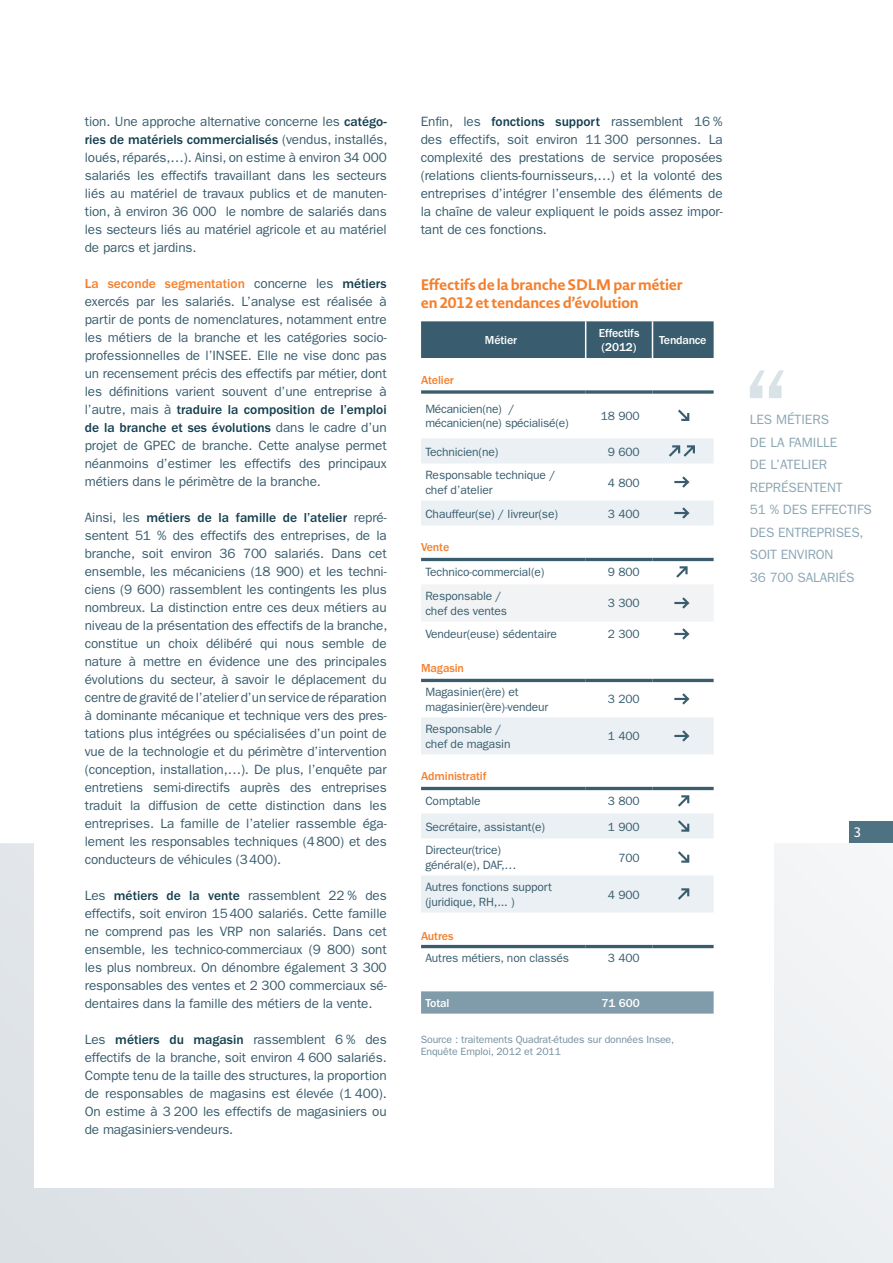
<style>
.page{position:relative;width:893px;height:1263px;background:#fff}
.page>*{position:absolute;margin:0;border:0;box-sizing:border-box;transform-origin:0 0}
.t1{font:700 15px/18px "Novel Sans Pro";letter-spacing:-.02em;color:#f47f2c}
.t2{font:13.5px/18px "Franklin Gothic LT";letter-spacing:-.01em;color:#395d6e;text-align:justify}
.t3{font:13.5px/22.5px "Franklin Gothic LT";letter-spacing:-.01em;color:#8ca6b3}
.t4{font:13.5px "Novel Sans Pro";color:#fff}
.t5{font:12px/14.4px "Franklin Gothic LT";letter-spacing:-.01em;color:#395d6e}
.t6{font:500 12px/14.4px "Franklin Gothic LT";letter-spacing:-.01em;color:#fff}
.t7{font:500 12px "Franklin Gothic LT";letter-spacing:-.01em;color:#f47f2c}
.t8{font:10.5px/12.6px "Franklin Gothic LT";letter-spacing:-.01em;color:#73909f}
.s1{font-weight:500;color:#133e4d}
.s2{font-weight:500;color:#f47f2c}
</style>
<div class="page">
<svg style="left:0;top:843px;width:893px;height:420px"></svg>
<div style="left:34px;top:692px;width:739px;height:496px;background:#fff"></div>
<div style="left:850px;top:822px;width:43px;height:21px;background:#4f7282"></div>
<div style="left:421px;top:321px;width:293px;height:37px;background:#395d6e"></div>
<svg style="left:421px;top:438px;width:293px;height:474px"></svg>
<div style="left:421px;top:991px;width:293px;height:22px;background:#809ba9"></div>
<svg style="left:421px;top:390px;width:165px;height:4px"></svg>
<svg style="left:586px;top:390px;width:66px;height:4px"></svg>
<svg style="left:652px;top:390px;width:62px;height:4px"></svg>
<hr style="left:421px;top:558px;width:165px;height:3px;background:#395d6e">
<hr style="left:586px;top:558px;width:66px;height:3px;background:#395d6e">
<hr style="left:652px;top:558px;width:62px;height:3px;background:#395d6e">
<hr style="left:421px;top:679px;width:165px;height:3px;background:#395d6e">
<hr style="left:586px;top:679px;width:66px;height:3px;background:#395d6e">
<hr style="left:652px;top:679px;width:62px;height:3px;background:#395d6e">
<hr style="left:421px;top:787px;width:165px;height:3px;background:#395d6e">
<hr style="left:586px;top:787px;width:66px;height:3px;background:#395d6e">
<hr style="left:652px;top:787px;width:62px;height:3px;background:#395d6e">
<hr style="left:585px;top:321px;width:1px;height:37px;background:#fff">
<hr style="left:652px;top:321px;width:1px;height:37px;background:#fff">
<hr style="left:421px;top:945px;width:165px;height:3px;background:#395d6e">
<hr style="left:586px;top:945px;width:66px;height:3px;background:#395d6e">
<hr style="left:652px;top:945px;width:62px;height:3px;background:#395d6e">
<svg style="left:678px;top:410px;width:11px;height:11px"></svg>
<svg style="left:669px;top:445px;width:26px;height:12px"></svg>
<svg style="left:674px;top:476px;width:15px;height:12px"></svg>
<svg style="left:674px;top:507px;width:15px;height:12px"></svg>
<svg style="left:676px;top:566px;width:12px;height:12px"></svg>
<div style="left:421px;top:584px;width:293px;height:37px;background:#f2f3f4"></div>
<svg style="left:674px;top:628px;width:15px;height:12px"></svg>
<svg style="left:674px;top:693px;width:15px;height:12px"></svg>
<svg style="left:674px;top:730px;width:15px;height:12px"></svg>
<svg style="left:678px;top:795px;width:11px;height:12px"></svg>
<svg style="left:678px;top:820px;width:11px;height:12px"></svg>
<svg style="left:678px;top:851px;width:11px;height:12px"></svg>
<svg style="left:678px;top:888px;width:11px;height:12px"></svg>
<svg style="left:750px;top:370px;width:34px;height:28px"></svg>
<p class="t2" style="left:85px;top:113px;width:304px">tion. Une approche alternative concerne les <span class="s1">catégo&shy;ries de matériels commercialisés</span> (vendus, installés, loués, réparés,…). Ainsi, on estime à environ 34 000 salariés les effectifs travaillant dans les secteurs liés au matériel de travaux publics et de manuten&shy;tion, à environ 36 000 le nombre de salariés dans les secteurs liés au matériel agricole et au matériel de parcs et jardins.</p>
<p class="t2" style="left:85px;top:274px;width:303px"><span class="s2">La seconde segmentation</span> concerne les <span class="s1">métiers </span>exercés par les salariés. L’analyse est réalisée à partir de ponts de nomenclatures, notamment entre les métiers de la branche et les catégories socio&shy;professionnelles de l’INSEE. Elle ne vise donc pas un recensement précis des effectifs par métier, dont les définitions varient souvent d’une entreprise à l’autre, mais à <span class="s1">traduire la composition de l’emploi de la branche et ses évolutions</span> dans le cadre d’un projet de GPEC de branche. Cette analyse permet néanmoins d’estimer les effectifs des principaux métiers dans le périmètre de la branche.</p>
<p class="t2" style="left:85px;top:508px;width:304px">Ainsi, les <span class="s1">métiers de la famille de l’atelier</span> repré&shy;sentent 51 % des effectifs des entreprises, de la branche, soit environ 36 700 salariés. Dans cet ensemble, les mécaniciens (18 900) et les techni&shy;ciens (9 600) rassemblent les contingents les plus nombreux. La distinction entre ces deux métiers au niveau de la présentation des effectifs de la branche, constitue un choix délibéré qui nous semble de nature à mettre en évidence une des principales évolutions du secteur, à savoir le déplacement du centre de gravité de l’atelier d’un service de réparation à dominante mécanique et technique vers des pres&shy;tations plus intégrées ou spécialisées d’un point de vue de la technologie et du périmètre d’intervention (conception, installation,…). De plus, l’enquête par entretiens semi-directifs auprès des entreprises traduit la diffusion de cette distinction dans les entreprises. La famille de l’atelier rassemble éga&shy;lement les responsables techniques (4800) et des conducteurs de véhicules (3400).</p>
<p class="t2" style="left:85px;top:886px;width:303px">Les <span class="s1">métiers de la vente</span> rassemblent 22 % des effectifs, soit environ 15400 salariés. Cette famille ne comprend pas les VRP non salariés. Dans cet ensemble, les technico-commerciaux (9 800) sont les plus nombreux. On dénombre également 3 300 responsables des ventes et 2 300 commerciaux sé&shy;dentaires dans la famille des métiers de la vente.</p>
<p class="t2" style="left:85px;top:1030px;width:303px">Les <span class="s1">métiers du magasin</span> rassemblent 6 % des effectifs de la branche, soit environ 4 600 salariés.<br>Compte tenu de la taille des structures, la proportion de responsables de magasins est élevée (1 400).<br>On estime à 3 200 les effectifs de magasiniers ou de magasiniers-vendeurs.</p>
<p class="t2" style="left:421px;top:112px;width:303px">Enfin, les <span class="s1">fonctions support</span> rassemblent 16 % des effectifs, soit environ 11 300 personnes. La complexité des prestations de service proposées (relations clients-fournisseurs,…) et la volonté des entreprises d’intégrer l’ensemble des éléments de la chaîne de valeur expliquent le poids assez impor&shy;tant de ces fonctions.</p>
<p class="t1" style="left:421px;top:275px;width:264px">Effectifs de la branche SDLM par métier en 2012 et tendances d’évolution</p>
<p class="t6" style="left:485px;top:333px;width:34px">Métier</p>
<p class="t6" style="left:599px;top:326px;width:42px">Effectifs (2012)</p>
<p class="t6" style="left:659px;top:333px;width:49px">Tendance</p>
<p class="t7" style="left:421px;top:373px;width:34px">Atelier</p>
<p class="t5" style="left:425px;top:401px;width:145px">Mécanicien(ne) / mécanicien(ne) spécialisé(e)</p>
<p class="t5" style="left:601px;top:409px;width:40px">18 900</p>
<p class="t5" style="left:425px;top:444px;width:75px">Technicien(ne)</p>
<p class="t5" style="left:608px;top:444px;width:33px">9 600</p>
<p class="t5" style="left:425px;top:468px;width:132px">Responsable technique / chef d’atelier</p>
<p class="t5" style="left:608px;top:475px;width:33px">4 800</p>
<p class="t5" style="left:425px;top:506px;width:134px">Chauffeur(se) / livreur(se)</p>
<p class="t5" style="left:608px;top:506px;width:33px">3 400</p>
<p class="t7" style="left:421px;top:540px;width:30px">Vente</p>
<p class="t5" style="left:425px;top:565px;width:121px">Technico-commercial(e)</p>
<p class="t5" style="left:608px;top:565px;width:33px">9 800</p>
<p class="t5" style="left:425px;top:589px;width:83px">Responsable / chef des ventes</p>
<p class="t5" style="left:608px;top:596px;width:33px">3 300</p>
<p class="t5" style="left:425px;top:627px;width:133px">Vendeur(euse) sédentaire</p>
<p class="t5" style="left:608px;top:627px;width:33px">2 300</p>
<p class="t7" style="left:421px;top:661px;width:44px">Magasin</p>
<p class="t5" style="left:425px;top:685px;width:125px">Magasinier(ère) et magasinier(ère)-vendeur</p>
<p class="t5" style="left:608px;top:692px;width:33px">3 200</p>
<p class="t5" style="left:425px;top:722px;width:87px">Responsable / chef de magasin</p>
<p class="t5" style="left:608px;top:729px;width:33px">1 400</p>
<p class="t7" style="left:421px;top:769px;width:67px">Administratif</p>
<p class="t5" style="left:425px;top:794px;width:57px">Comptable</p>
<p class="t5" style="left:608px;top:794px;width:33px">3 800</p>
<p class="t5" style="left:425px;top:819px;width:121px">Secrétaire, assistant(e)</p>
<p class="t5" style="left:608px;top:819px;width:33px">1 900</p>
<p class="t5" style="left:425px;top:843px;width:93px">Directeur(trice) général(e), DAF,…</p>
<p class="t5" style="left:618px;top:850px;width:23px">700</p>
<p class="t5" style="left:425px;top:880px;width:128px">Autres fonctions support (juridique, RH,... )</p>
<p class="t5" style="left:608px;top:887px;width:33px">4 900</p>
<p class="t7" style="left:421px;top:929px;width:34px">Autres</p>
<p class="t5" style="left:425px;top:951px;width:145px">Autres métiers, non classés</p>
<p class="t5" style="left:608px;top:951px;width:33px">3 400</p>
<p class="t6" style="left:425px;top:996px;width:26px">Total</p>
<p class="t6" style="left:602px;top:996px;width:40px">71 600</p>
<p class="t8" style="left:421px;top:1033px;width:255px">Source : traitements Quadrat-études sur données Insee,<br>Enquête Emploi, 2012 et 2011</p>
<p class="t3" style="left:750px;top:408px;width:123px">LES MÉTIERS<br>DE LA FAMILLE<br>DE L’ATELIER<br>REPRÉSENTENT<br>51 % DES EFFECTIFS<br>DES ENTREPRISES,<br>SOIT ENVIRON<br>36 700 SALARIÉS</p>
<p class="t4" style="left:854px;top:823px;width:9px">3</p>
</div>
